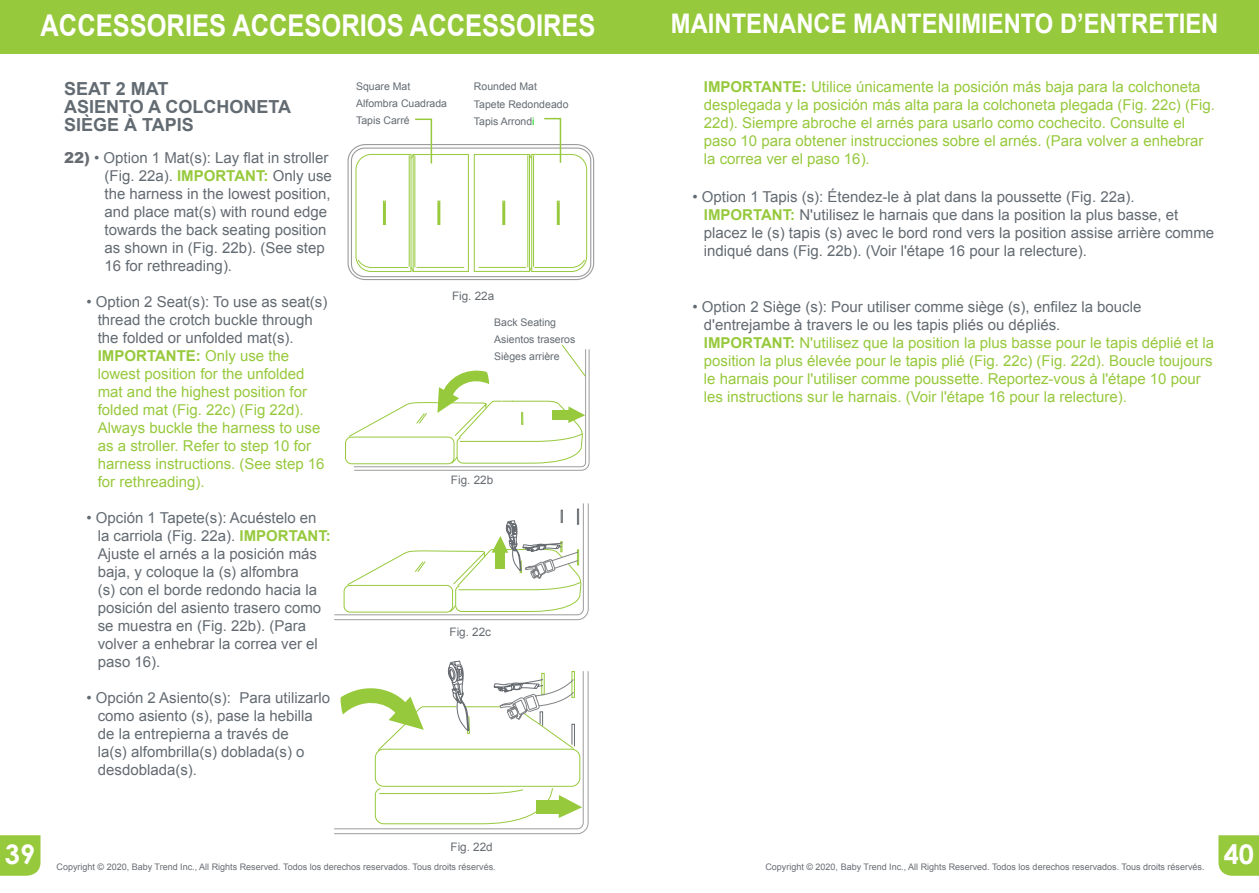
<style>
.page{position:relative;width:1259px;height:893px;background:#fff}
.page>*{position:absolute;margin:0;border:0;box-sizing:border-box;transform-origin:0 0}
.t1{font:700 30px "Arial";color:#fff;scale:.85 1}
.t2{font:700 27px "Arial";color:#fff;scale:.88 1}
.t3{font:700 27px "Century Gothic";color:#fff}
.t4{font:700 18px/18px "Arial";color:#636b72}
.t5{font:15px/18px "Arial";color:#97c93d}
.t6{font:15px/18px "Arial";color:#636b72}
.t7{font:11.7px "Arial";color:#676c72}
.t8{font:10.5px/17.2px "Arial";color:#636b72}
.t9{font:9px "Arial";color:#676c72}
.s1{font-weight:900;color:#676c72}
.s2{font-weight:700;color:#97c93d}
.s3{color:#636b72}
.s4{font-weight:700}
.s5{color:#00d100}
</style>
<div class="page">
<div style="left:0;top:0;width:634px;height:54px;background:#97c93d"></div>
<div style="left:310px;top:0;width:949px;height:54px;background:#97c93d"></div>
<svg style="left:1218px;top:835px;width:41px;height:41px;background:#9bcb45"></svg>
<div style="left:0;top:835px;width:40px;height:41px;background:#97c93d"></div>
<svg style="left:347px;top:117px;width:248px;height:164px"></svg>
<svg style="left:345px;top:344px;width:244px;height:127px"></svg>
<svg style="left:334px;top:661px;width:255px;height:173px"></svg>
<svg style="left:334px;top:503px;width:255px;height:117px"></svg>
<h1 class="t1" style="left:40px;top:6px;width:654px">ACCESSORIES ACCESORIOS ACCESSOIRES</h1>
<p class="t4" style="left:64px;top:81px;width:229px">SEAT 2 MAT<br>ASIENTO A COLCHONETA<br>SIÈGE À TAPIS</p>
<p class="t6" style="left:105px;top:149px;width:229px;text-indent:-40px"><span class="s1">22)</span> • Option 1 Mat(s): Lay flat in stroller (Fig. 22a). <span class="s2">IMPORTANT:</span> Only use the harness in the lowest position, and place mat(s) with round edge towards the back seating position as shown in (Fig. 22b). (See step<br>16 for rethreading).</p>
<p class="t5" style="left:98px;top:293px;width:231px;text-indent:-11px"><span class="s3">• Option 2 Seat(s): To use as seat(s) thread the crotch buckle through the folded or unfolded mat(s).<br></span><span class="s4">IMPORTANTE:</span> Only use the lowest position for the unfolded mat and the highest position for folded mat (Fig. 22c) (Fig 22d).<br>Always buckle the harness to use as a stroller. Refer to step 10 for harness instructions. (See step 16 for rethreading).</p>
<p class="t6" style="left:98px;top:509px;width:235px;text-indent:-11px">• Opción 1 Tapete(s): Acuéstelo en la carriola (Fig. 22a). <span class="s2">IMPORTANT:<br></span>Ajuste el arnés a la posición más baja, y coloque la (s) alfombra<br>(s) con el borde redondo hacia la posición del asiento trasero como se muestra en (Fig. 22b). (Para volver a enhebrar la correa ver el paso 16).</p>
<p class="t6" style="left:98px;top:689px;width:234px;text-indent:-11px">• Opción 2 Asiento(s): Para utilizarlo como asiento (s), pase la hebilla de la entrepierna a través de<br>la(s) alfombrilla(s) doblada(s) o desdoblada(s).</p>
<p class="t8" style="left:356px;top:78px;width:93px">Square Mat<br>Alfombra Cuadrada<br>Tapis Carré</p>
<p class="t8" style="left:474px;top:78px;width:96px">Rounded Mat<br>Tapete Redondeado<br>Tapis Arrond<span class="s5">i</span></p>
<p class="t7" style="left:452px;top:288px;width:44px">Fig. 22a</p>
<p class="t8" style="left:494px;top:314px;width:83px">Back Seating<br>Asientos traseros<br>Sièges arrière</p>
<p class="t7" style="left:451px;top:472px;width:44px">Fig. 22b</p>
<p class="t7" style="left:449px;top:624px;width:43px">Fig. 22c</p>
<h2 class="t2" style="left:671px;top:6px;width:623px">MAINTENANCE MANTENIMIENTO D’ENTRETIEN</h2>
<p class="t5" style="left:704px;top:78px;width:513px"><span class="s4">IMPORTANTE:</span> Utilice únicamente la posición más baja para la colchoneta desplegada y la posición más alta para la colchoneta plegada (Fig. 22c) (Fig.<br>22d). Siempre abroche el arnés para usarlo como cochecito. Consulte el paso 10 para obtener instrucciones sobre el arnés. (Para volver a enhebrar la correa ver el paso 16).</p>
<p class="t6" style="left:704px;top:188px;width:512px;text-indent:-11px">• Option 1 Tapis (s): Étendez-le à plat dans la poussette (Fig. 22a).<br><span class="s2">IMPORTANT:</span> N'utilisez le harnais que dans la position la plus basse, et placez le (s) tapis (s) avec le bord rond vers la position assise arrière comme indiqué dans (Fig. 22b). (Voir l'étape 16 pour la relecture).</p>
<p class="t5" style="left:704px;top:297px;width:512px;text-indent:-11px"><span class="s3">• Option 2 Siège (s): Pour utiliser comme siège (s), enfilez la boucle d'entrejambe à travers le ou les tapis pliés ou dépliés.<br></span><span class="s4">IMPORTANT:</span> N'utilisez que la position la plus basse pour le tapis déplié et la position la plus élevée pour le tapis plié (Fig. 22c) (Fig. 22d). Boucle toujours le harnais pour l'utiliser comme poussette. Reportez-vous à l'étape 10 pour les instructions sur le harnais. (Voir l'étape 16 pour la relecture).</p>
<h2 class="t3" style="left:5px;top:837px;width:32px">39</h2>
<p class="t7" style="left:450px;top:839px;width:44px">Fig. 22d</p>
<p class="t9" style="left:57px;top:861px;width:441px">Copyright © 2020, Baby Trend Inc., All Rights Reserved. Todos los derechos reservados. Tous droits réservés.</p>
<p class="t9" style="left:765px;top:861px;width:441px">Copyright © 2020, Baby Trend Inc., All Rights Reserved. Todos los derechos reservados. Tous droits réservés.</p>
<h2 class="t3" style="left:1223px;top:837px;width:32px">40</h2>
</div>
